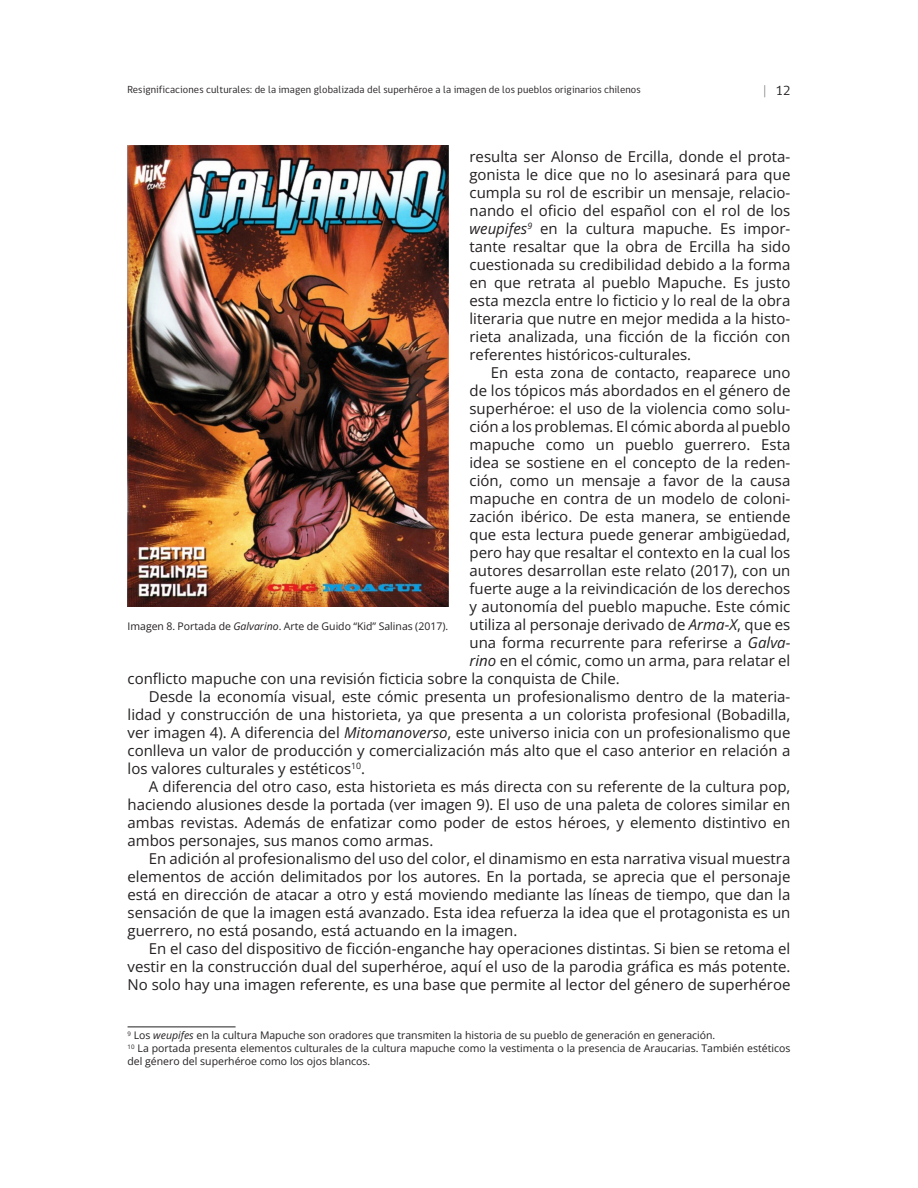
<style>
.page{position:relative;width:918px;height:1188px;background:#fff}
.page>*{position:absolute;margin:0;border:0;box-sizing:border-box;transform-origin:0 0}
.parraforav{font:15px/18px "Open Sans";color:#231f20;text-align:justify}
.t1{font:13.5px "gob CL";color:#231f20}
.piesrav{font:10.5px/12.6px "Open Sans";color:#231f20}
.t2{font:10.5px "gob CL";letter-spacing:.01em;color:#231f20}
.piesfotorav{font:10.5px "Open Sans";color:#231f20}
.s1{color:#808285}
.s2{font-style:italic}
</style>
<div class="page">
<hr style="left:128px;top:1027px;width:108px;height:1px;background:#231f20">
<img style="left:128px;top:146px;width:320px;height:461px">
<p class="t2" style="left:128px;top:82px;width:515px">Resignificaciones culturales: de la imagen globalizada del superhéroe a la imagen de los pueblos originarios chilenos</p>
<p class="t1" style="left:763px;top:82px;width:29px"><span class="s1">|</span> 12</p>
<p class="parraforav" style="left:469px;top:147px;width:322px">resulta ser Alonso de Ercilla, donde el prota&shy;gonista le dice que no lo asesinará para que cumpla su rol de escribir un mensaje, relacio&shy;nando el oficio del español con el rol de los <span class="s2">weupifes</span><sup>9</sup> en la cultura mapuche. Es impor&shy;tante resaltar que la obra de Ercilla ha sido cuestionada su credibilidad debido a la forma en que retrata al pueblo Mapuche. Es justo esta mezcla entre lo ficticio y lo real de la obra literaria que nutre en mejor medida a la histo&shy;rieta analizada, una ficción de la ficción con referentes históricos-culturales.</p>
<p class="parraforav" style="left:491px;top:363px;width:301px">En esta zona de contacto, reaparece uno</p>
<p class="parraforav" style="left:469px;top:381px;width:322px">de los tópicos más abordados en el género de</p>
<p class="parraforav" style="left:469px;top:399px;width:322px">superhéroe: el uso de la violencia como solu-</p>
<p class="parraforav" style="left:469px;top:417px;width:322px">ción a los problemas. El cómic aborda al pueblo</p>
<p class="parraforav" style="left:469px;top:435px;width:322px">mapuche como un pueblo guerrero. Esta</p>
<p class="parraforav" style="left:469px;top:453px;width:322px">idea se sostiene en el concepto de la reden-</p>
<p class="parraforav" style="left:469px;top:471px;width:322px">ción, como un mensaje a favor de la causa</p>
<p class="parraforav" style="left:469px;top:489px;width:322px">mapuche en contra de un modelo de coloni-</p>
<p class="parraforav" style="left:469px;top:507px;width:322px">zación ibérico. De esta manera, se entiende</p>
<p class="parraforav" style="left:469px;top:525px;width:322px">que esta lectura puede generar ambigüedad,</p>
<p class="parraforav" style="left:469px;top:543px;width:322px">pero hay que resaltar el contexto en la cual los</p>
<p class="parraforav" style="left:469px;top:561px;width:322px">autores desarrollan este relato (2017), con un</p>
<p class="parraforav" style="left:469px;top:579px;width:322px">fuerte auge a la reivindicación de los derechos</p>
<p class="parraforav" style="left:469px;top:597px;width:322px">y autonomía del pueblo mapuche. Este cómic</p>
<p class="parraforav" style="left:469px;top:615px;width:322px">utiliza al personaje derivado de <span class="s2">Arma-X</span>, que es</p>
<p class="parraforav" style="left:469px;top:633px;width:322px">una forma recurrente para referirse a <span class="s2">Galva-</span></p>
<p class="parraforav" style="left:469px;top:651px;width:322px"><span class="s2">rino</span> en el cómic, como un arma, para relatar el</p>
<p class="parraforav" style="left:128px;top:669px;width:494px">conflicto mapuche con una revisión ficticia sobre la conquista de Chile.</p>
<p class="parraforav" style="left:128px;top:687px;width:664px;text-indent:21px">Desde la economía visual, este cómic presenta un profesionalismo dentro de la materia&shy;lidad y construcción de una historieta, ya que presenta a un colorista profesional (Bobadilla, ver imagen 4). A diferencia del <span class="s2">Mitomanoverso</span>, este universo inicia con un profesionalismo que conlleva un valor de producción y comercialización más alto que el caso anterior en relación a los valores culturales y estéticos<sup>10</sup>.</p>
<p class="parraforav" style="left:128px;top:777px;width:664px;text-indent:21px">A diferencia del otro caso, esta historieta es más directa con su referente de la cultura pop, haciendo alusiones desde la portada (ver imagen 9). El uso de una paleta de colores similar en ambas revistas. Además de enfatizar como poder de estos héroes, y elemento distintivo en ambos personajes, sus manos como armas.</p>
<p class="parraforav" style="left:128px;top:849px;width:664px;text-indent:21px">En adición al profesionalismo del uso del color, el dinamismo en esta narrativa visual muestra elementos de acción delimitados por los autores. En la portada, se aprecia que el personaje está en dirección de atacar a otro y está moviendo mediante las líneas de tiempo, que dan la sensación de que la imagen está avanzado. Esta idea refuerza la idea que el protagonista es un guerrero, no está posando, está actuando en la imagen.</p>
<p class="parraforav" style="left:128px;top:939px;width:664px;text-indent:21px">En el caso del dispositivo de ficción-enganche hay operaciones distintas. Si bien se retoma el vestir en la construcción dual del superhéroe, aquí el uso de la parodia gráfica es más potente.<br>No solo hay una imagen referente, es una base que permite al lector del género de superhéroe</p>
<p class="piesrav" style="left:128px;top:1029px;width:589px"><sup>9</sup> Los <span class="s2">weupifes</span> en la cultura Mapuche son oradores que transmiten la historia de su pueblo de generación en generación.</p>
<p class="piesrav" style="left:128px;top:1042px;width:664px"><sup>10</sup> La portada presenta elementos culturales de la cultura mapuche como la vestimenta o la presencia de Araucarias. También estéticos del género del superhéroe como los ojos blancos.</p>
<p class="piesfotorav" style="left:128px;top:619px;width:322px">Imagen 8. Portada de <span class="s2">Galvarino</span>. Arte de Guido “Kid” Salinas (2017).</p>
</div>
